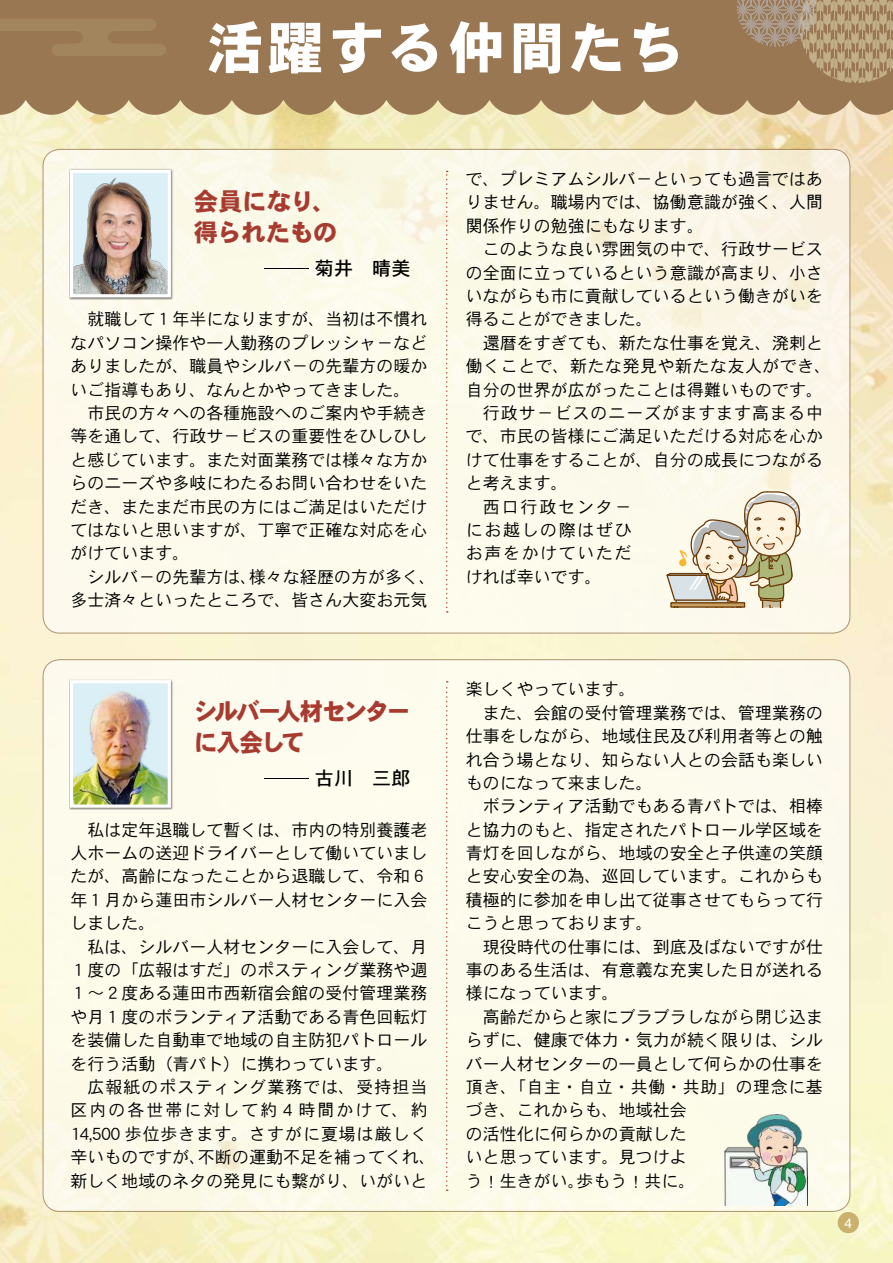
<style>
.page{position:relative;width:893px;height:1263px;background:#fff}
.page>*{position:absolute;margin:0;border:0;box-sizing:border-box;transform-origin:0 0}
.t1{font:56.4px "DFPHS Gothic CID W9";letter-spacing:.07em;color:#fff}
.t2{font:24.45px/30.9px "DFPHS Gothic CID W9";letter-spacing:-.09em;color:#a83b30}
.t3{font:24.45px/30.9px "DFPHS Gothic CID W9";letter-spacing:-.01em;color:#a83b30}
.t4{font:19.2px "DFHS Gothic Std W5";color:#000}
.t5{font:16.95px/23.4px "DFPHS Gothic CID W3";color:#000;text-align:justify}
.t6{font:16.95px "DFPHS Gothic CID W3";letter-spacing:.055em;color:#000}
.t7{font:16.95px "DFPHS Gothic CID W3";letter-spacing:.03em;color:#000}
.t8{font:16.95px "DFPHS Gothic CID W3";letter-spacing:.035em;color:#000}
.t9{font:16.95px "DFPHS Gothic CID W3";letter-spacing:.06em;color:#000}
.t10{font:16.95px "DFPHS Gothic CID W3";letter-spacing:.12em;color:#000}
.t11{font:16.95px "DFPHS Gothic CID W3";letter-spacing:.095em;color:#000}
.t12{font:16.95px "DFPHS Gothic CID W3";letter-spacing:.105em;color:#000}
.t13{font:13.8px "Helvetica";color:#fff}
</style>
<div class="page">
<img style="left:0;top:115px;width:893px;height:1148px">
<div style="left:0;top:0;width:893px;height:115px;background:#987752"></div>
<svg style="left:737px;top:0;width:156px;height:83px"></svg>
<svg style="left:0;top:18px;width:166px;height:38px"></svg>
<div style="left:43px;top:149px;width:807px;height:484px;background:#fcfaeb;border-radius:17px"></div>
<svg style="left:446px;top:171px;width:2px;height:442px"></svg>
<div style="left:69px;top:169px;width:104px;height:131px;background:#000;opacity:.5"></div>
<img style="left:74px;top:174px;width:93px;height:119px">
<div style="left:70px;top:170px;width:101px;height:127px;border:3px solid #fff"></div>
<svg style="left:666px;top:491px;width:135px;height:117px"></svg>
<div style="left:43px;top:660px;width:807px;height:551px;background:#fdfbeb;border-radius:17px"></div>
<svg style="left:446px;top:681px;width:2px;height:510px"></svg>
<div style="left:69px;top:679px;width:104px;height:131px;background:#a8a79d"></div>
<img style="left:74px;top:684px;width:93px;height:120px">
<div style="left:70px;top:680px;width:101px;height:128px;border:3px solid #fff"></div>
<img style="left:724px;top:1114px;width:84px;height:92px">
<div style="left:838px;top:1212px;width:21px;height:21px;background:#cab26e;border-radius:50%"></div>
<h1 class="t1" style="left:207px;top:17px;width:480px">活躍する仲間たち</h1>
<h2 class="t3" style="left:194px;top:185px;width:145px">会員になり、得られたもの</h2>
<p class="t4" style="left:257px;top:258px;width:155px"><sup>ー</sup>菊井　晴美</p>
<p class="t5" style="left:70px;top:307px;width:359px;text-indent:17px">就職して１年半になりますが、当初は不慣れなパソコン操作や一人勤務のプレッシャ－などありましたが、職員やシルバ－の先輩方の暖かいご指導もあり、なんとかやってきました。</p>
<p class="t5" style="left:87px;top:401px;width:342px">市民の方々への各種施設へのご案内や手続き</p>
<p class="t5" style="left:70px;top:424px;width:359px">等を通して、行政サ－ビスの重要性をひしひし</p>
<p class="t5" style="left:70px;top:448px;width:359px">と感じています。また対面業務では様々な方か</p>
<p class="t5" style="left:70px;top:471px;width:359px">らのニーズや多岐にわたるお問い合わせをいた</p>
<p class="t5" style="left:70px;top:494px;width:359px">だき、またまだ市民の方にはご満足はいただけ</p>
<p class="t5" style="left:70px;top:518px;width:359px">てはないと思いますが、丁寧で正確な対応を心</p>
<p class="t5" style="left:70px;top:541px;width:121px">がけています。</p>
<p class="t5" style="left:249px;top:565px;width:189px">様々な経歴の方が多く、</p>
<p class="t5" style="left:70px;top:565px;width:359px;text-indent:17px">シルバ－の先輩方は、<br>多士済々といったところで、皆さん大変お元気</p>
<h2 class="t2" style="left:194px;top:695px;width:218px">シルバー人材センターに入会して</h2>
<p class="t4" style="left:257px;top:768px;width:155px"><sup>ー</sup>古川　三郎</p>
<p class="t5" style="left:70px;top:818px;width:359px;text-indent:17px">私は定年退職して暫くは、市内の特別養護老人ホームの送迎ドライバーとして働いていましたが、高齢になったことから退職して、令和６年１月から蓮田市シルバー人材センターに入会しました。</p>
<p class="t5" style="left:70px;top:934px;width:359px;text-indent:17px">私は、シルバー人材センターに入会して、月１度の「広報はすだ」のポスティング業務や週１〜２度ある蓮田市西新宿会館の受付管理業務や月１度のボランティア活動である青色回転灯を装備した自動車で地域の自主防犯パトロールを行う活動（青パト）に携わっています。</p>
<p class="t9" style="left:87px;top:1078px;width:342px">広報紙のポスティング業務では、受持担当</p>
<p class="t10" style="left:70px;top:1101px;width:359px">区内の各世帯に対して約４時間かけて、約</p>
<p class="t6" style="left:70px;top:1124px;width:359px">14,500 歩位歩きます。さすがに夏場は厳しく</p>
<p class="t5" style="left:198px;top:1145px;width:240px">不断の運動不足を補ってくれ、</p>
<p class="t5" style="left:70px;top:1145px;width:359px">辛いものですが、<br>新しく地域のネタの発見にも繋がり、いがいと</p>
<p class="t5" style="left:466px;top:167px;width:359px">で、プレミアムシルバ－といっても過言ではありません。職場内では、協働意識が強く、人間関係作りの勉強にもなります。</p>
<p class="t5" style="left:466px;top:237px;width:359px;text-indent:17px">このような良い雰囲気の中で、行政サービスの全面に立っているという意識が高まり、小さいながらも市に貢献しているという働きがいを得ることができました。</p>
<p class="t5" style="left:483px;top:331px;width:342px">還暦をすぎても、新たな仕事を覚え、溌剌と</p>
<p class="t7" style="left:466px;top:357px;width:367px">働くことで、新たな発見や新たな友人ができ、</p>
<p class="t5" style="left:466px;top:377px;width:359px">自分の世界が広がったことは得難いものです。</p>
<p class="t6" style="left:483px;top:404px;width:342px">行政サ－ビスのニーズがますます高まる中</p>
<p class="t5" style="left:466px;top:424px;width:359px">で、市民の皆様にご満足いただける対応を心か</p>
<p class="t5" style="left:466px;top:448px;width:359px">けて仕事をすることが、自分の成長につながる</p>
<p class="t5" style="left:466px;top:471px;width:104px">と考えます。</p>
<p class="t12" style="left:483px;top:497px;width:150px">西口行政センタ－</p>
<p class="t11" style="left:466px;top:521px;width:167px">にお越しの際はぜひ</p>
<p class="t11" style="left:466px;top:544px;width:167px">お声をかけていただ</p>
<p class="t5" style="left:466px;top:565px;width:138px">ければ幸いです。</p>
<p class="t5" style="left:466px;top:677px;width:172px">楽しくやっています。</p>
<p class="t5" style="left:483px;top:701px;width:342px">また、会館の受付管理業務では、管理業務の</p>
<p class="t5" style="left:466px;top:724px;width:359px">仕事をしながら、地域住民及び利用者等との触</p>
<p class="t5" style="left:466px;top:747px;width:359px">れ合う場となり、知らない人との会話も楽しい</p>
<p class="t5" style="left:466px;top:771px;width:189px">ものになって来ました。</p>
<p class="t5" style="left:483px;top:794px;width:342px">ボランティア活動でもある青パトでは、相棒</p>
<p class="t5" style="left:466px;top:818px;width:359px">と協力のもと、指定されたパトロール学区域を</p>
<p class="t5" style="left:466px;top:841px;width:359px">青灯を回しながら、地域の安全と子供達の笑顔</p>
<p class="t5" style="left:466px;top:864px;width:359px">と安心安全の為、巡回しています。これからも</p>
<p class="t5" style="left:466px;top:888px;width:359px">積極的に参加を申し出て従事させてもらって行</p>
<p class="t5" style="left:466px;top:911px;width:189px">こうと思っております。</p>
<p class="t5" style="left:483px;top:934px;width:342px">現役時代の仕事には、到底及ばないですが仕</p>
<p class="t5" style="left:466px;top:958px;width:359px">事のある生活は、有意義な充実した日が送れる</p>
<p class="t5" style="left:466px;top:981px;width:155px">様になっています。</p>
<p class="t5" style="left:483px;top:1005px;width:342px">高齢だからと家にブラブラしながら閉じ込ま</p>
<p class="t5" style="left:466px;top:1028px;width:359px">らずに、健康で体力・気力が続く限りは、シル</p>
<p class="t5" style="left:466px;top:1051px;width:359px">バー人材センターの一員として何らかの仕事を</p>
<p class="t8" style="left:466px;top:1078px;width:359px">頂き、「自主・自立・共働・共助」の理念に基</p>
<p class="t5" style="left:466px;top:1098px;width:223px">づき、これからも、地域社会</p>
<p class="t5" style="left:466px;top:1122px;width:223px">の活性化に何らかの貢献した</p>
<p class="t5" style="left:466px;top:1145px;width:223px">いと思っています。見つけよ</p>
<p class="t5" style="left:576px;top:1168px;width:121px">歩もう！共に。</p>
<p class="t5" style="left:466px;top:1168px;width:121px">う！生きがい。</p>
<p class="t13" style="left:844px;top:1212px;width:9px">4</p>
</div>
